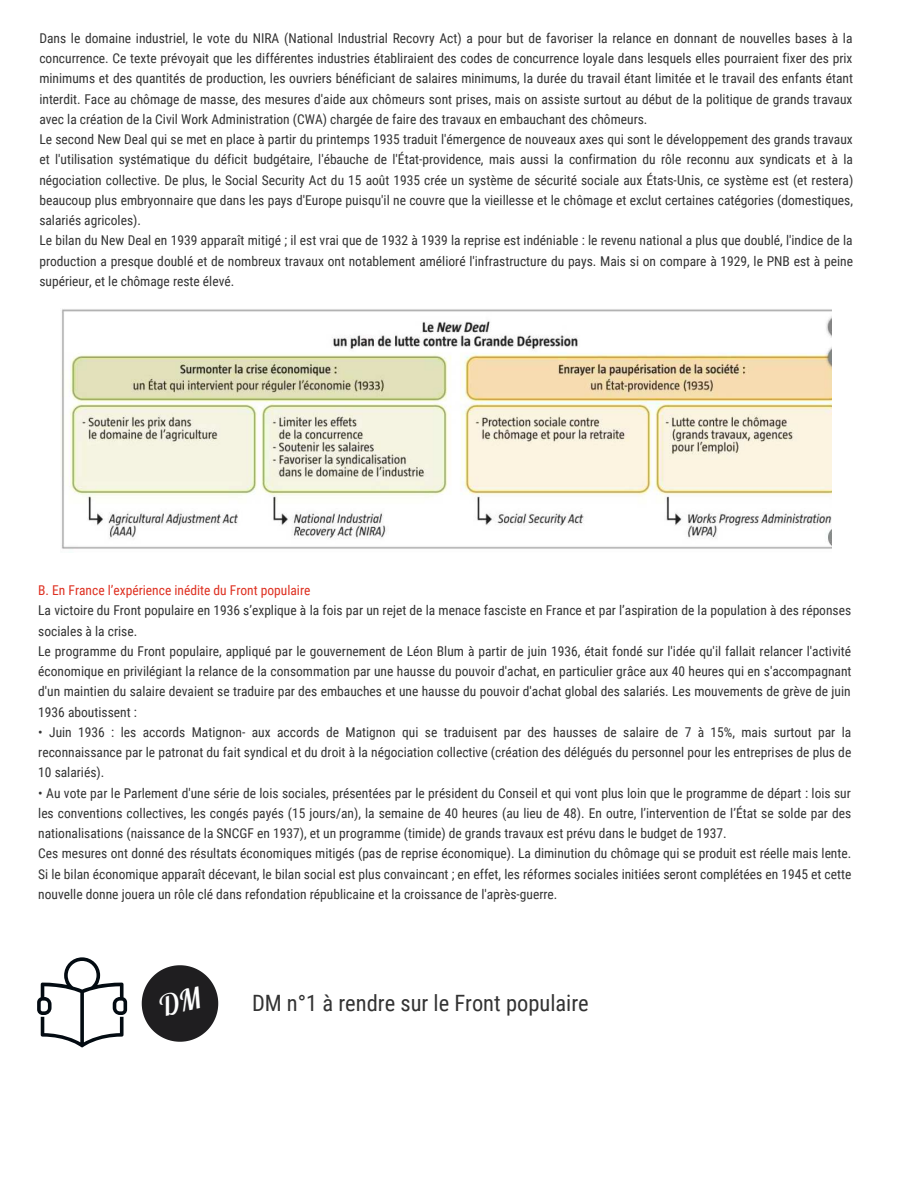
<style>
.page{position:relative;width:918px;height:1188px;background:#fff}
.page>*{position:absolute;margin:0;border:0;box-sizing:border-box;transform-origin:0 0}
.t1{font:22.5px "Roboto Condensed";color:#333}
.t2{font:13.5px/20.2px "Roboto Condensed";color:#333}
.t3{font:13.5px "Roboto Condensed";color:#de3021}
</style>
<div class="page">
<img style="left:61px;top:309px;width:770px;height:240px">
<svg style="left:37px;top:957px;width:90px;height:90px"></svg>
<svg style="left:142px;top:965px;width:76px;height:77px"></svg>
<p class="t2" style="left:39px;top:27px;width:816px">Dans le domaine industriel, le vote du NIRA (National Industrial Recovry Act) a pour but de favoriser la relance en donnant de nouvelles bases à la concurrence. Ce texte prévoyait que les différentes industries établiraient des codes de concurrence loyale dans lesquels elles pourraient fixer des prix minimums et des quantités de production, les ouvriers bénéficiant de salaires minimums, la durée du travail étant limitée et le travail des enfants étant interdit. Face au chômage de masse, des mesures d'aide aux chômeurs sont prises, mais on assiste surtout au début de la politique de grands travaux avec la création de la Civil Work Administration (CWA) chargée de faire des travaux en embauchant des chômeurs.<br>Le second New Deal qui se met en place à partir du printemps 1935 traduit l'émergence de nouveaux axes qui sont le développement des grands travaux et l'utilisation systématique du déficit budgétaire, l'ébauche de l'État-providence, mais aussi la confirmation du rôle reconnu aux syndicats et à la négociation collective. De plus, le Social Security Act du 15 août 1935 crée un système de sécurité sociale aux États-Unis, ce système est (et restera) beaucoup plus embryonnaire que dans les pays d'Europe puisqu'il ne couvre que la vieillesse et le chômage et exclut certaines catégories (domestiques, salariés agricoles).<br>Le bilan du New Deal en 1939 apparaît mitigé ; il est vrai que de 1932 à 1939 la reprise est indéniable : le revenu national a plus que doublé, l'indice de la production a presque doublé et de nombreux travaux ont notablement amélioré l'infrastructure du pays. Mais si on compare à 1929, le PNB est à peine supérieur, et le chômage reste élevé.</p>
<p class="t3" style="left:38px;top:581px;width:274px">B. En France l’expérience inédite du Front populaire</p>
<p class="t2" style="left:38px;top:600px;width:815px">La victoire du Front populaire en 1936 s’explique à la fois par un rejet de la menace fasciste en France et par l’aspiration de la population à des réponses sociales à la crise.<br>Le programme du Front populaire, appliqué par le gouvernement de Léon Blum à partir de juin 1936, était fondé sur l'idée qu'il fallait relancer l'activité économique en privilégiant la relance de la consommation par une hausse du pouvoir d'achat, en particulier grâce aux 40 heures qui en s'accompagnant d'un maintien du salaire devaient se traduire par des embauches et une hausse du pouvoir d'achat global des salariés. Les mouvements de grève de juin 1936 aboutissent :</p>
<p class="t2" style="left:38px;top:721px;width:815px;text-align:justify">• Juin 1936 : les accords Matignon- aux accords de Matignon qui se traduisent par des hausses de salaire de 7 à 15%, mais surtout par la reconnaissance par le patronat du fait syndical et du droit à la négociation collective (création des délégués du personnel pour les entreprises de plus de 10 salariés).</p>
<p class="t2" style="left:38px;top:782px;width:815px">• Au vote par le Parlement d'une série de lois sociales, présentées par le président du Conseil et qui vont plus loin que le programme de départ : lois sur les conventions collectives, les congés payés (15 jours/an), la semaine de 40 heures (au lieu de 48). En outre, l’intervention de l’État se solde par des nationalisations (naissance de la SNCGF en 1937), et un programme (timide) de grands travaux est prévu dans le budget de 1937.<br>Ces mesures ont donné des résultats économiques mitigés (pas de reprise économique). La diminution du chômage qui se produit est réelle mais lente.<br>Si le bilan économique apparaît décevant, le bilan social est plus convaincant ; en effet, les réformes sociales initiées seront complétées en 1945 et cette nouvelle donne jouera un rôle clé dans refondation républicaine et la croissance de l'après-guerre.</p>
<h1 class="t1" style="left:252px;top:988px;width:338px">DM n°1 à rendre sur le Front populaire</h1>
</div>
